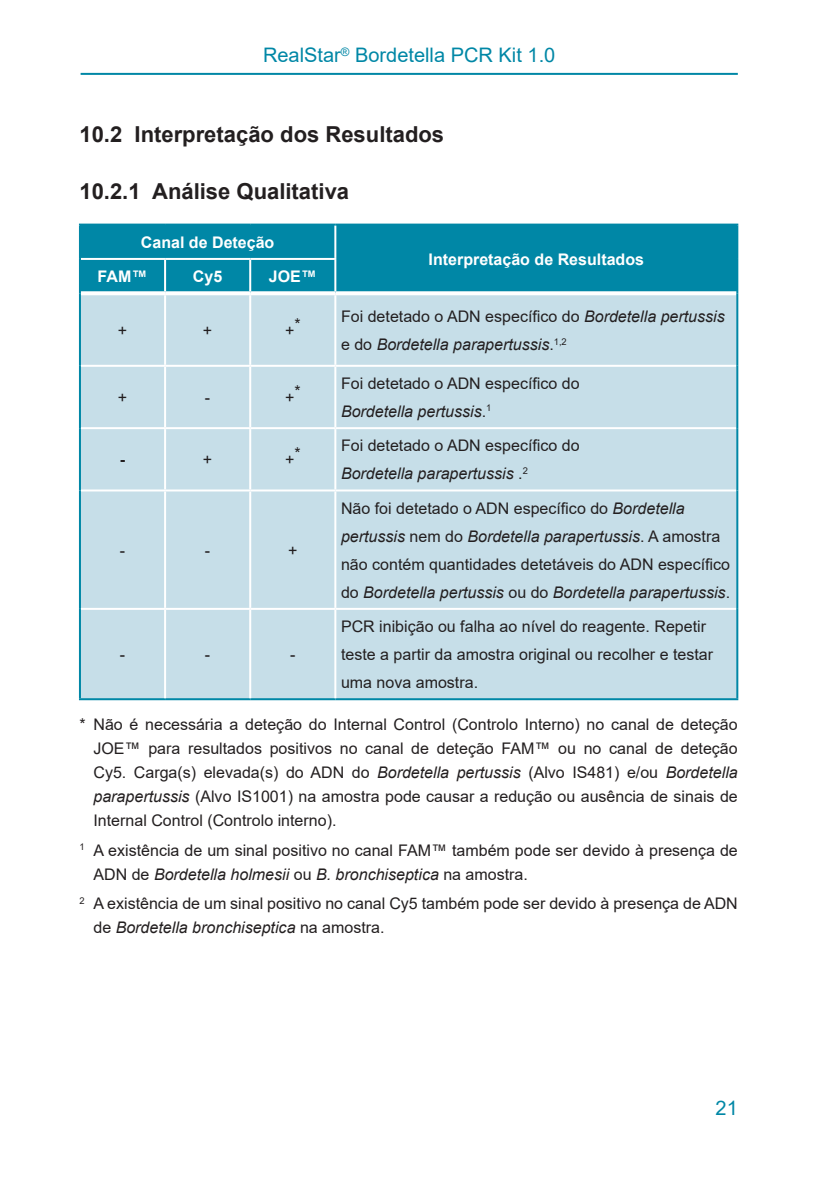
<style>
.page{position:relative;width:840px;height:1191px;background:#fff}
.page>*{position:absolute;margin:0;border:0;box-sizing:border-box;transform-origin:0 0}
.Level_2{font:700 22px "Arial";color:#231f20}
.Level_3{font:700 22px "Arial";color:#231f20}
.Seitenkopf{font:20px "Arial";color:#0087a6}
.Fussnote{font:16px/24px "Arial";color:#231f20}
.Mengentext_links{font:16px/28px "Arial";color:#231f20}
.Mengentext_links-2{font:italic 16px/28px "Arial";color:#231f20}
.Kopfzeile{font:700 16px "Arial";color:#fff}
.Mengentext_zentriert{font:16px "Arial";color:#231f20}
.Kopfzeile2{font:700 16px "Arial";color:#fff}
.Mengentext_zentriert-2{font:700 16px "Arial";color:#231f20}
.s1{font-style:normal}
.s2{font-style:italic}
</style>
<div class="page">
<hr style="left:81px;top:73px;width:656px;height:2px;background:#0087a6">
<div style="left:81px;top:226px;width:655px;height:65px;background:#0087a6"></div>
<div style="left:80px;top:259px;width:85px;height:34px;background:#0087a6"></div>
<div style="left:81px;top:295px;width:655px;height:70px;background:#c6dee8"></div>
<div style="left:81px;top:367px;width:655px;height:331px;background:#c6dee8"></div>
<hr style="left:79px;top:293px;width:2px;height:73px;background:#0087a6">
<hr style="left:79px;top:366px;width:2px;height:62px;background:#0087a6">
<hr style="left:79px;top:428px;width:2px;height:62px;background:#0087a6">
<hr style="left:79px;top:490px;width:2px;height:119px;background:#0087a6">
<hr style="left:79px;top:609px;width:2px;height:89px;background:#0087a6">
<hr style="left:79px;top:698px;width:86px;height:2px;background:#0087a6">
<hr style="left:165px;top:698px;width:85px;height:2px;background:#0087a6">
<hr style="left:250px;top:698px;width:85px;height:2px;background:#0087a6">
<hr style="left:335px;top:698px;width:403px;height:2px;background:#0087a6">
<hr style="left:79px;top:224px;width:86px;height:2px;background:#0087a6">
<hr style="left:79px;top:226px;width:2px;height:33px;background:#0087a6">
<hr style="left:165px;top:224px;width:85px;height:2px;background:#0087a6">
<hr style="left:250px;top:224px;width:85px;height:2px;background:#0087a6">
<hr style="left:335px;top:224px;width:403px;height:2px;background:#0087a6">
<hr style="left:736px;top:226px;width:2px;height:33px;background:#0087a6">
<hr style="left:736px;top:259px;width:2px;height:34px;background:#0087a6">
<hr style="left:334px;top:226px;width:2px;height:32px;background:#fff">
<svg style="left:335px;top:291px;width:401px;height:4px"></svg>
<hr style="left:81px;top:258px;width:84px;height:2px;background:#fff">
<hr style="left:79px;top:259px;width:2px;height:34px;background:#0087a6">
<svg style="left:81px;top:291px;width:84px;height:2px"></svg>
<hr style="left:165px;top:258px;width:85px;height:2px;background:#fff">
<hr style="left:164px;top:260px;width:2px;height:31px;background:#fff">
<svg style="left:165px;top:291px;width:85px;height:2px"></svg>
<hr style="left:250px;top:258px;width:86px;height:2px;background:#fff">
<hr style="left:249px;top:260px;width:2px;height:31px;background:#fff">
<hr style="left:334px;top:260px;width:2px;height:31px;background:#fff">
<hr style="left:164px;top:295px;width:2px;height:70px;background:#fff">
<hr style="left:249px;top:295px;width:2px;height:70px;background:#fff">
<hr style="left:334px;top:295px;width:2px;height:70px;background:#fff">
<hr style="left:164px;top:367px;width:2px;height:60px;background:#fff">
<hr style="left:249px;top:367px;width:2px;height:60px;background:#fff">
<hr style="left:334px;top:367px;width:2px;height:60px;background:#fff">
<hr style="left:81px;top:427px;width:84px;height:2px;background:#fff">
<hr style="left:165px;top:427px;width:85px;height:2px;background:#fff">
<hr style="left:164px;top:429px;width:2px;height:60px;background:#fff">
<hr style="left:250px;top:427px;width:85px;height:2px;background:#fff">
<hr style="left:249px;top:429px;width:2px;height:60px;background:#fff">
<hr style="left:335px;top:427px;width:401px;height:2px;background:#fff">
<hr style="left:334px;top:429px;width:2px;height:60px;background:#fff">
<hr style="left:81px;top:489px;width:84px;height:2px;background:#fff">
<hr style="left:165px;top:489px;width:85px;height:2px;background:#fff">
<hr style="left:164px;top:491px;width:2px;height:117px;background:#fff">
<hr style="left:250px;top:489px;width:85px;height:2px;background:#fff">
<hr style="left:249px;top:491px;width:2px;height:117px;background:#fff">
<hr style="left:335px;top:489px;width:401px;height:2px;background:#fff">
<hr style="left:334px;top:491px;width:2px;height:117px;background:#fff">
<hr style="left:81px;top:608px;width:84px;height:2px;background:#fff">
<hr style="left:165px;top:608px;width:85px;height:2px;background:#fff">
<hr style="left:164px;top:610px;width:2px;height:88px;background:#fff">
<hr style="left:250px;top:608px;width:85px;height:2px;background:#fff">
<hr style="left:249px;top:610px;width:2px;height:88px;background:#fff">
<hr style="left:335px;top:608px;width:401px;height:2px;background:#fff">
<hr style="left:334px;top:610px;width:2px;height:88px;background:#fff">
<svg style="left:250px;top:291px;width:85px;height:3px"></svg>
<hr style="left:736px;top:293px;width:2px;height:73px;background:#0087a6">
<hr style="left:736px;top:366px;width:2px;height:62px;background:#0087a6">
<hr style="left:736px;top:428px;width:2px;height:62px;background:#0087a6">
<hr style="left:736px;top:490px;width:2px;height:119px;background:#0087a6">
<hr style="left:736px;top:609px;width:2px;height:89px;background:#0087a6">
<p class="Seitenkopf" style="left:263px;top:41px;width:294px">RealStar<sup>®</sup> Bordetella PCR Kit 1.0</p>
<p class="Level_2" style="left:79px;top:119px;width:366px">10.2 Interpretação dos Resultados</p>
<p class="Level_3" style="left:79px;top:175px;width:271px">10.2.1 Análise Qualitativa</p>
<p class="Kopfzeile" style="left:141px;top:231px;width:135px">Canal de Deteção</p>
<p class="Kopfzeile" style="left:428px;top:248px;width:217px">Interpretação de Resultados</p>
<p class="Kopfzeile2" style="left:98px;top:265px;width:51px">FAM™</p>
<p class="Kopfzeile2" style="left:193px;top:265px;width:31px">Cy5</p>
<p class="Kopfzeile2" style="left:268px;top:265px;width:50px">JOE™</p>
<p class="Mengentext_zentriert" style="left:118px;top:319px;width:11px">+</p>
<p class="Mengentext_zentriert" style="left:203px;top:319px;width:11px">+</p>
<p class="Mengentext_zentriert" style="left:285px;top:316px;width:17px">+*</p>
<p class="Mengentext_links-2" style="left:341px;top:302px;width:385px"><span class="s1">Foi detetado o ADN específico do</span> Bordetella pertussis <span class="s1">e do</span> Bordetella parapertussis<span class="s1">.</span><sup>1,2</sup></p>
<p class="Mengentext_zentriert" style="left:118px;top:386px;width:11px">+</p>
<p class="Mengentext_zentriert" style="left:205px;top:386px;width:7px">-</p>
<p class="Mengentext_zentriert" style="left:285px;top:383px;width:17px">+*</p>
<p class="Mengentext_links" style="left:341px;top:369px;width:240px">Foi detetado o ADN específico do<br><span class="s2">Bordetella pertussis</span>.<sup>1</sup></p>
<p class="Mengentext_zentriert-2" style="left:120px;top:448px;width:7px">-</p>
<p class="Mengentext_zentriert" style="left:203px;top:448px;width:11px">+</p>
<p class="Mengentext_zentriert" style="left:285px;top:445px;width:17px">+*</p>
<p class="Mengentext_links" style="left:341px;top:431px;width:240px">Foi detetado o ADN específico do<br><span class="s2">Bordetella parapertussis</span> .<sup>2</sup></p>
<p class="Mengentext_zentriert" style="left:120px;top:539px;width:7px">-</p>
<p class="Mengentext_zentriert" style="left:205px;top:539px;width:7px">-</p>
<p class="Mengentext_zentriert" style="left:288px;top:539px;width:11px">+</p>
<p class="Mengentext_links" style="left:341px;top:494px;width:390px">Não foi detetado o ADN específico do <span class="s2">Bordetella pertussis</span> nem do <span class="s2">Bordetella parapertussis</span>. A amostra não contém quantidades detetáveis do ADN específico do <span class="s2">Bordetella pertussis</span> ou do <span class="s2">Bordetella parapertussis</span>.</p>
<p class="Mengentext_links" style="left:341px;top:612px;width:373px">PCR inibição ou falha ao nível do reagente. Repetir teste a partir da amostra original ou recolher e testar uma nova amostra.</p>
<p class="Fussnote" style="left:93px;top:712px;width:645px;text-align:justify;text-indent:-14px">* Não é necessária a deteção do Internal Control (Controlo Interno) no canal de deteção JOE™ para resultados positivos no canal de deteção FAM™ ou no canal de deteção Cy5. Carga(s) elevada(s) do ADN do <span class="s2">Bordetella pertussis</span> (Alvo IS481) e/ou <span class="s2">Bordetella parapertussis</span> (Alvo IS1001) na amostra pode causar a redução ou ausência de sinais de Internal Control (Controlo interno).</p>
<p class="Fussnote" style="left:93px;top:838px;width:645px;text-indent:-14px"><sup>1</sup> A existência de um sinal positivo no canal FAM™ também pode ser devido à presença de<br>ADN de <span class="s2">Bordetella holmesii</span> ou <span class="s2">B. bronchiseptica</span> na amostra.</p>
<p class="Fussnote" style="left:93px;top:891px;width:645px;text-indent:-14px"><sup>2</sup> A existência de um sinal positivo no canal Cy5 também pode ser devido à presença de ADN de <span class="s2">Bordetella bronchiseptica</span> na amostra.</p>
<p class="Mengentext_zentriert" style="left:120px;top:643px;width:7px">-</p>
<p class="Mengentext_zentriert" style="left:205px;top:643px;width:7px">-</p>
<p class="Mengentext_zentriert" style="left:290px;top:643px;width:7px">-</p>
<p class="Seitenkopf" style="left:715px;top:1094px;width:24px">21</p>
</div>
